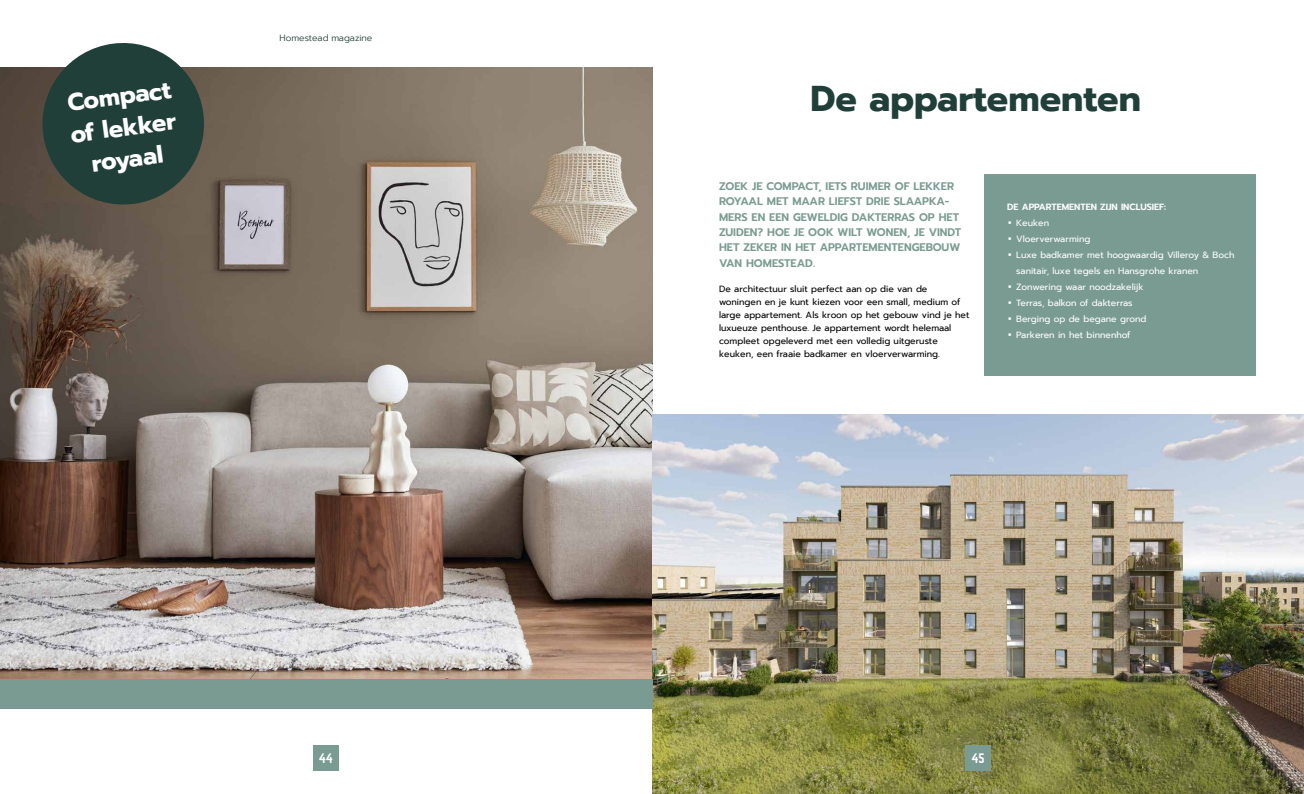
<style>
.page{position:relative;width:1304px;height:794px;background:#fff}
.page>*{position:absolute;margin:0;border:0;box-sizing:border-box;transform-origin:0 0}
.t1{font:700 35.8px "Prompt";color:#203f39}
.t2{font:700 24.2px/31.5px "Prompt";color:#fff;text-align:center}
.t3{font:12px "Norwester";color:#fff}
.t4{font:600 11px/15px "Prompt";color:#7a9b92}
.t5{font:9px/13px "Prompt";color:#000}
.t6{font:9px/16px "Prompt";color:#fff}
.t7{font:600 9px "Prompt";color:#fff}
.t8{font:300 9px "Prompt";color:#203f39}
.s1{font-family:"ITC Avant Garde Pro"}
</style>
<div class="page">
<img style="left:0;top:67px;width:653px;height:612px">
<img style="left:653px;top:414px;width:651px;height:380px">
<div style="left:984px;top:174px;width:271px;height:202px;background:#7a9b92"></div>
<div style="left:0;top:679px;width:653px;height:30px;background:#7a9b92"></div>
<svg style="left:37px;top:43px;width:172px;height:167px;background:#3f524b"></svg>
<div style="left:313px;top:745px;width:26px;height:25px;background:#7a9b92"></div>
<div style="left:965px;top:745px;width:26px;height:25px;background:#7a9b92"></div>
<h2 class="t2" style="left:65px;top:87px;width:108px;rotate:-7deg">Compact of lekker royaal</h2>
<p class="t8" style="left:280px;top:32px;width:94px">Homestead magazine</p>
<h1 class="t1" style="left:810px;top:72px;width:332px">De appartementen</h1>
<p class="t4" style="left:719px;top:179px;width:244px">ZOEK JE COMPACT, IETS RUIMER OF LEKKER ROYAAL MET MAAR LIEFST DRIE SLAAPKA-MERS EN EEN GEWELDIG DAKTERRAS OP HET ZUIDEN? HOE JE OOK WILT WONEN, JE VINDT HET ZEKER IN HET APPARTEMENTENGEBOUW</p>
<p class="t4" style="left:719px;top:255px;width:97px">VAN HOMESTEAD.</p>
<p class="t5" style="left:719px;top:282px;width:252px">De architectuur sluit perfect aan op die van de woningen en je kunt kiezen voor een small, medium of large appartement. Als kroon op het gebouw vind je het luxueuze penthouse. Je appartement wordt helemaal compleet opgeleverd met een volledig uitgeruste keuken, een fraaie badkamer en vloerverwarming.</p>
<p class="t7" style="left:1007px;top:200px;width:160px">DE APPARTEMENTEN ZIJN INCLUSIEF:</p>
<p class="t6" style="left:1007px;top:214px;width:43px"><span class="s1">•</span> Keuken</p>
<p class="t6" style="left:1007px;top:230px;width:85px"><span class="s1">•</span> Vloerverwarming</p>
<p class="t6" style="left:1016px;top:246px;width:220px;text-indent:-9px"><span class="s1">•</span> Luxe badkamer met hoogwaardig Villeroy &amp; Boch sanitair, luxe tegels en Hansgrohe kranen</p>
<p class="t6" style="left:1007px;top:278px;width:138px"><span class="s1">•</span> Zonwering waar noodzakelijk</p>
<p class="t6" style="left:1007px;top:294px;width:127px"><span class="s1">•</span> Terras, balkon of dakterras</p>
<p class="t6" style="left:1007px;top:310px;width:141px"><span class="s1">•</span> Berging op de begane grond</p>
<p class="t6" style="left:1007px;top:326px;width:125px"><span class="s1">•</span> Parkeren in het binnenhof</p>
<h3 class="t3" style="left:319px;top:753px;width:16px">44</h3>
<h3 class="t3" style="left:972px;top:753px;width:14px">45</h3>
</div>
